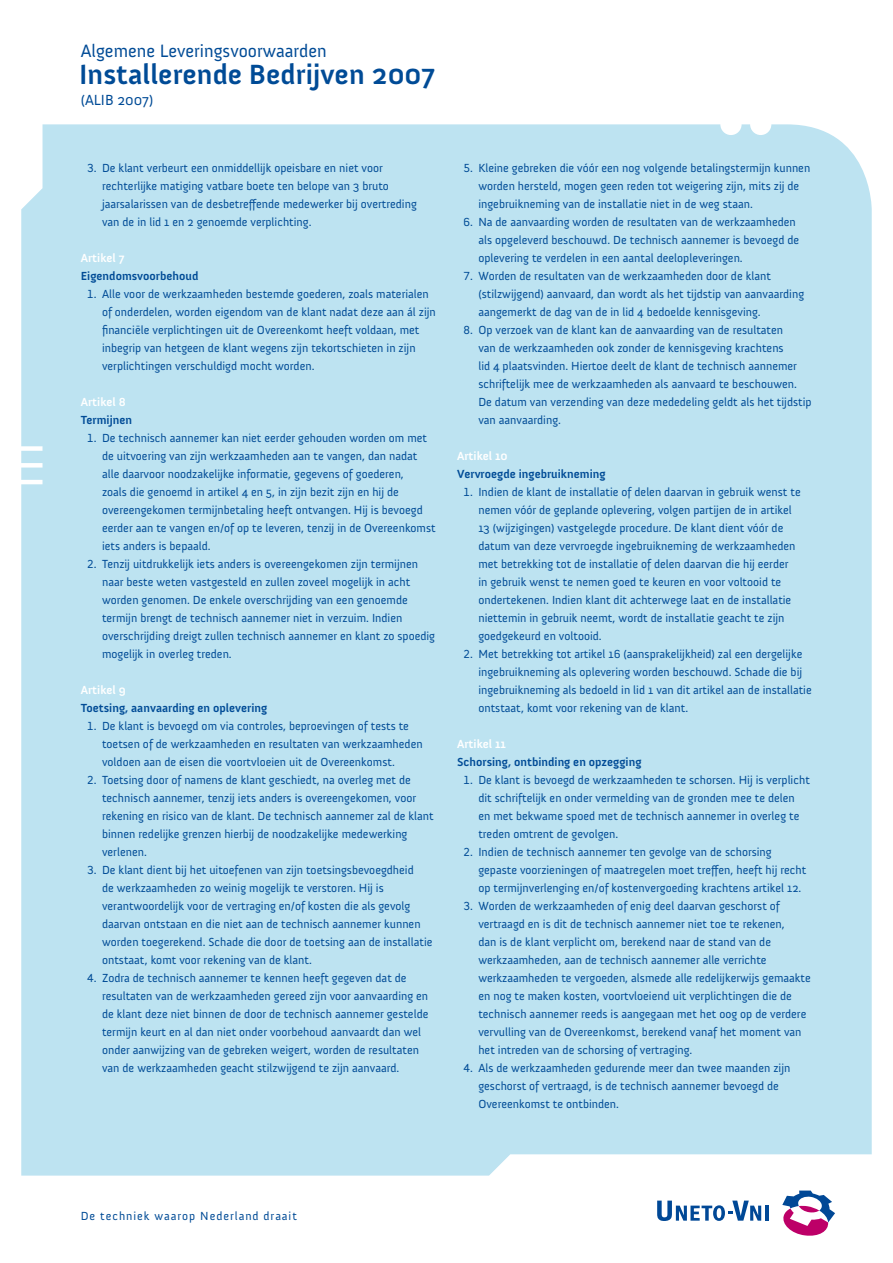
<style>
.page{position:relative;width:893px;height:1263px;background:#fff}
.page>*{position:absolute;margin:0;border:0;box-sizing:border-box;transform-origin:0 0}
.t1{font:700 28.5px "Anivers";color:#004b96}
.t2{font:18.3px "Anivers";color:#004b96}
.t3{font:15px "Anivers";color:#004b96}
.t4{font:12px/18px "Anivers";color:#004b96}
.t5{font:700 12px "Anivers";color:#004b96}
.t6{font:700 12px "Anivers";color:#fff}
.t7{font:12px "Anivers";letter-spacing:.08em;color:#004b96}
</style>
<div class="page">
<div style="left:21px;top:124px;width:851px;height:1051px;background:#bde3f1"></div>
<hr style="left:765px;top:1205px;width:3px;height:16px;background:#004896">
<svg style="left:782px;top:1190px;width:53px;height:46px"></svg>
<svg style="left:657px;top:1200px;width:104px;height:21px"></svg>
<h2 class="t2" style="left:81px;top:41px;width:247px">Algemene Leveringsvoorwaarden</h2>
<h1 class="t1" style="left:79px;top:58px;width:358px">Installerende Bedrijven 2007</h1>
<p class="t3" style="left:81px;top:91px;width:74px">(ALIB 2007)</p>
<p class="t4" style="left:102px;top:159px;width:316px;text-indent:-15px">3. De klant verbeurt een onmiddellijk opeisbare en niet voor rechterlijke matiging vatbare boete ten belope van 3 bruto jaarsalarissen van de desbetreffende medewerker bij overtreding van de in lid 1 en 2 genoemde verplichting.</p>
<p class="t6" style="left:81px;top:251px;width:45px">Artikel 7</p>
<p class="t5" style="left:81px;top:269px;width:119px">Eigendomsvoorbehoud</p>
<p class="t4" style="left:102px;top:285px;width:335px;text-indent:-15px">1. Alle voor de werkzaamheden bestemde goederen, zoals materialen of onderdelen, worden eigendom van de klant nadat deze aan ál zijn financiële verplichtingen uit de Overeenkomt heeft voldaan, met inbegrip van hetgeen de klant wegens zijn tekortschieten in zijn verplichtingen verschuldigd mocht worden.</p>
<p class="t6" style="left:81px;top:395px;width:46px">Artikel 8</p>
<p class="t5" style="left:81px;top:413px;width:53px">Termijnen</p>
<p class="t4" style="left:102px;top:429px;width:335px;text-indent:-15px">1. De technisch aannemer kan niet eerder gehouden worden om met de uitvoering van zijn werkzaamheden aan te vangen, dan nadat alle daarvoor noodzakelijke informatie, gegevens of goederen,<br>zoals die genoemd in artikel 4 en 5, in zijn bezit zijn en hij de overeengekomen termijnbetaling heeft ontvangen. Hij is bevoegd eerder aan te vangen en/of op te leveren, tenzij in de Overeenkomst iets anders is bepaald.</p>
<p class="t4" style="left:102px;top:555px;width:335px;text-indent:-15px">2. Tenzij uitdrukkelijk iets anders is overeengekomen zijn termijnen naar beste weten vastgesteld en zullen zoveel mogelijk in acht worden genomen. De enkele overschrijding van een genoemde termijn brengt de technisch aannemer niet in verzuim. Indien overschrijding dreigt zullen technisch aannemer en klant zo spoedig mogelijk in overleg treden.</p>
<p class="t6" style="left:81px;top:683px;width:47px">Artikel 9</p>
<p class="t5" style="left:81px;top:701px;width:188px">Toetsing, aanvaarding en oplevering</p>
<p class="t4" style="left:102px;top:717px;width:322px;text-indent:-15px">1. De klant is bevoegd om via controles, beproevingen of tests te toetsen of de werkzaamheden en resultaten van werkzaamheden voldoen aan de eisen die voortvloeien uit de Overeenkomst.</p>
<p class="t4" style="left:102px;top:771px;width:333px;text-indent:-15px">2. Toetsing door of namens de klant geschiedt, na overleg met de technisch aannemer, tenzij iets anders is overeengekomen, voor rekening en risico van de klant. De technisch aannemer zal de klant binnen redelijke grenzen hierbij de noodzakelijke medewerking verlenen.</p>
<p class="t4" style="left:102px;top:861px;width:332px;text-indent:-15px">3. De klant dient bij het uitoefenen van zijn toetsingsbevoegdheid<br>de werkzaamheden zo weinig mogelijk te verstoren. Hij is verantwoordelijk voor de vertraging en/of kosten die als gevolg daarvan ontstaan en die niet aan de technisch aannemer kunnen worden toegerekend. Schade die door de toetsing aan de installatie ontstaat, komt voor rekening van de klant.</p>
<p class="t4" style="left:102px;top:969px;width:328px;text-indent:-15px">4. Zodra de technisch aannemer te kennen heeft gegeven dat de resultaten van de werkzaamheden gereed zijn voor aanvaarding en de klant deze niet binnen de door de technisch aannemer gestelde termijn keurt en al dan niet onder voorbehoud aanvaardt dan wel onder aanwijzing van de gebreken weigert, worden de resultaten van de werkzaamheden geacht stilzwijgend te zijn aanvaard.</p>
<p class="t4" style="left:478px;top:159px;width:333px;text-indent:-15px">5. Kleine gebreken die vóór een nog volgende betalingstermijn kunnen worden hersteld, mogen geen reden tot weigering zijn, mits zij de ingebruikneming van de installatie niet in de weg staan.</p>
<p class="t4" style="left:478px;top:213px;width:322px;text-indent:-15px">6. Na de aanvaarding worden de resultaten van de werkzaamheden als opgeleverd beschouwd. De technisch aannemer is bevoegd de oplevering te verdelen in een aantal deelopleveringen.</p>
<p class="t4" style="left:478px;top:267px;width:327px;text-indent:-15px">7. Worden de resultaten van de werkzaamheden door de klant (stilzwijgend) aanvaard, dan wordt als het tijdstip van aanvaarding aangemerkt de dag van de in lid 4 bedoelde kennisgeving.</p>
<p class="t4" style="left:478px;top:321px;width:335px;text-indent:-15px">8. Op verzoek van de klant kan de aanvaarding van de resultaten<br>van de werkzaamheden ook zonder de kennisgeving krachtens<br>lid 4 plaatsvinden. Hiertoe deelt de klant de technisch aannemer schriftelijk mee de werkzaamheden als aanvaard te beschouwen.<br>De datum van verzending van deze mededeling geldt als het tijdstip van aanvaarding.</p>
<p class="t6" style="left:457px;top:449px;width:52px">Artikel 10</p>
<p class="t5" style="left:457px;top:467px;width:150px">Vervroegde ingebruikneming</p>
<p class="t4" style="left:478px;top:483px;width:324px;text-indent:-15px">1. Indien de klant de installatie of delen daarvan in gebruik wenst te nemen vóór de geplande oplevering, volgen partijen de in artikel 13 (wijzigingen) vastgelegde procedure. De klant dient vóór de datum van deze vervroegde ingebruikneming de werkzaamheden met betrekking tot de installatie of delen daarvan die hij eerder<br>in gebruik wenst te nemen goed te keuren en voor voltooid te ondertekenen. Indien klant dit achterwege laat en de installatie niettemin in gebruik neemt, wordt de installatie geacht te zijn goedgekeurd en voltooid.</p>
<p class="t4" style="left:478px;top:645px;width:335px;text-indent:-15px">2. Met betrekking tot artikel 16 (aansprakelijkheid) zal een dergelijke ingebruikneming als oplevering worden beschouwd. Schade die bij ingebruikneming als bedoeld in lid 1 van dit artikel aan de installatie ontstaat, komt voor rekening van de klant.</p>
<p class="t6" style="left:457px;top:737px;width:51px">Artikel 11</p>
<p class="t5" style="left:457px;top:755px;width:186px">Schorsing, ontbinding en opzegging</p>
<p class="t4" style="left:478px;top:771px;width:333px;text-indent:-15px">1. De klant is bevoegd de werkzaamheden te schorsen. Hij is verplicht dit schriftelijk en onder vermelding van de gronden mee te delen<br>en met bekwame spoed met de technisch aannemer in overleg te treden omtrent de gevolgen.</p>
<p class="t4" style="left:478px;top:843px;width:329px;text-indent:-15px">2. Indien de technisch aannemer ten gevolge van de schorsing gepaste voorzieningen of maatregelen moet treffen, heeft hij recht op termijnverlenging en/of kostenvergoeding krachtens artikel 12.</p>
<p class="t4" style="left:478px;top:897px;width:334px;text-indent:-15px">3. Worden de werkzaamheden of enig deel daarvan geschorst of vertraagd en is dit de technisch aannemer niet toe te rekenen,<br>dan is de klant verplicht om, berekend naar de stand van de werkzaamheden, aan de technisch aannemer alle verrichte werkzaamheden te vergoeden, alsmede alle redelijkerwijs gemaakte en nog te maken kosten, voortvloeiend uit verplichtingen die de technisch aannemer reeds is aangegaan met het oog op de verdere vervulling van de Overeenkomst, berekend vanaf het moment van het intreden van de schorsing of vertraging.</p>
<p class="t4" style="left:478px;top:1059px;width:313px;text-indent:-15px">4. Als de werkzaamheden gedurende meer dan twee maanden zijn geschorst of vertraagd, is de technisch aannemer bevoegd de<br>Overeenkomst te ontbinden.</p>
<p class="t7" style="left:81px;top:1210px;width:218px">De techniek waarop Nederland draait</p>
</div>
